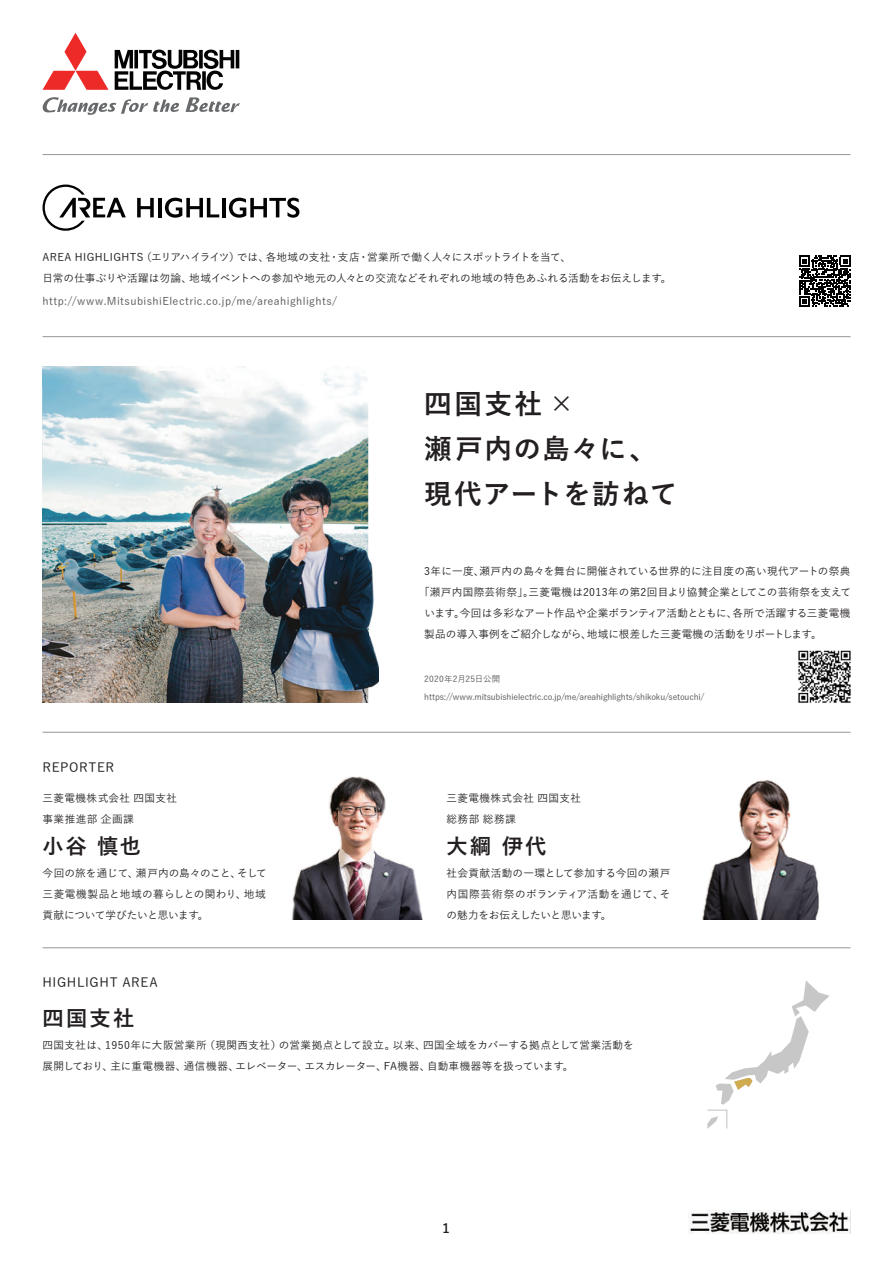
<style>
.page{position:relative;width:893px;height:1263px;background:#fff}
.page>*{position:absolute;margin:0;border:0;box-sizing:border-box;transform-origin:0 0}
.t1{font:700 27.6px/45px "Yu Go";letter-spacing:.055em;color:#231f20}
.t2{font:700 21.3px "Yu Go";letter-spacing:.105em;color:#231f20}
.t3{font:500 12.75px "Yu Go";letter-spacing:.05em;color:#231f20}
.t4{font:700 12.75px "Yu Go";color:#231f20}
.t5{font:500 10.65px/21px "Yu Go";letter-spacing:.015em;color:#231f20}
.t6{font:500 10.65px "Yu Go";letter-spacing:.04em;color:#57585a}
.t7{font:500 10.65px/21px "Yu Go";letter-spacing:.04em;color:#231f20}
.t8{font:500 8.55px/18px "Yu Go";letter-spacing:-.02em;color:#57585a}
</style>
<div class="page">
<img style="left:689px;top:1210px;width:161px;height:23px">
<svg style="left:42px;top:97px;width:198px;height:18px"></svg>
<svg style="left:43px;top:33px;width:65px;height:57px"></svg>
<svg style="left:115px;top:50px;width:124px;height:40px"></svg>
<svg style="left:799px;top:256px;width:51px;height:51px"></svg>
<hr style="left:43px;top:154px;width:807px;height:1px;background:#939598">
<hr style="left:43px;top:336px;width:807px;height:1px;background:#939598">
<hr style="left:43px;top:732px;width:807px;height:1px;background:#939598">
<svg style="left:137px;top:198px;width:17px;height:19px"></svg>
<hr style="left:158px;top:198px;width:4px;height:19px;background:#030303">
<svg style="left:165px;top:198px;width:54px;height:20px"></svg>
<hr style="left:222px;top:198px;width:4px;height:19px;background:#030303">
<svg style="left:229px;top:198px;width:70px;height:20px"></svg>
<svg style="left:43px;top:185px;width:83px;height:46px"></svg>
<img style="left:43px;top:366px;width:335px;height:336px">
<img style="left:798px;top:650px;width:53px;height:53px">
<img style="left:702px;top:780px;width:117px;height:139px">
<img style="left:292px;top:776px;width:130px;height:143px">
<svg style="left:707px;top:980px;width:122px;height:149px"></svg>
<hr style="left:43px;top:947px;width:807px;height:1px;background:#939598">
<p class="t5" style="left:43px;top:246px;width:630px">AREA HIGHLIGHTS（エリアハイライツ）では、各地域の支社・支店・営業所で働く人々にスポットライトを当て、<br>日常の仕事ぶりや活躍は勿論、地域イベントへの参加や地元の人々との交流などそれぞれの地域の特色あふれる活動をお伝えします。</p>
<p class="t6" style="left:43px;top:291px;width:296px">http://www.MitsubishiElectric.co.jp/me/areahighlights/</p>
<h1 class="t1" style="left:424px;top:382px;width:254px">四国支社×<br>瀬戸内の島々に、現代アートを訪ねて</h1>
<p class="t5" style="left:424px;top:560px;width:428px">3年に一度、瀬戸内の島々を舞台に開催されている世界的に注目度の高い現代アートの祭典</p>
<p class="t5" style="left:419px;top:581px;width:433px">「瀬戸内国際芸術祭」。三菱電機は2013年の第2回目より協賛企業としてこの芸術祭を支えて</p>
<p class="t5" style="left:424px;top:602px;width:428px">います。今回は多彩なアート作品や企業ボランティア活動とともに、各所で活躍する三菱電機</p>
<p class="t5" style="left:424px;top:623px;width:399px">製品の導入事例をご紹介しながら、地域に根差した三菱電機の活動をリポートします。</p>
<p class="t3" style="left:43px;top:756px;width:73px">REPORTER</p>
<p class="t7" style="left:43px;top:786px;width:136px">三菱電機株式会社 四国支社事業推進部 企画課</p>
<h2 class="t2" style="left:43px;top:834px;width:100px">小谷 慎也</h2>
<p class="t5" style="left:43px;top:861px;width:226px;text-align:justify">今回の旅を通じて、瀬戸内の島々のこと、そして三菱電機製品と地域の暮らしとの関わり、地域貢献について学びたいと思います。</p>
<p class="t3" style="left:43px;top:971px;width:117px">HIGHLIGHT AREA</p>
<h2 class="t2" style="left:43px;top:1006px;width:93px">四国支社</h2>
<p class="t8" style="left:424px;top:669px;width:282px">2020年2月25日公開https://www.mitsubishielectric.co.jp/me/areahighlights/shikoku/setouchi/</p>
<p class="t7" style="left:446px;top:786px;width:136px">三菱電機株式会社 四国支社総務部 総務課</p>
<h2 class="t2" style="left:446px;top:834px;width:102px">大綱 伊代</h2>
<p class="t5" style="left:446px;top:861px;width:226px;text-align:justify">社会貢献活動の一環として参加する今回の瀬戸内国際芸術祭のボランティア活動を通じて、その魅力をお伝えしたいと思います。</p>
<p class="t5" style="left:43px;top:1033px;width:593px">四国支社は、1950年に大阪営業所（現関西支社）の営業拠点として設立。以来、四国全域をカバーする拠点として営業活動を展開しており、主に重電機器、通信機器、エレベーター、エスカレーター、FA機器、自動車機器等を扱っています。</p>
<p class="t4" style="left:442px;top:1221px;width:9px">1</p>
</div>
